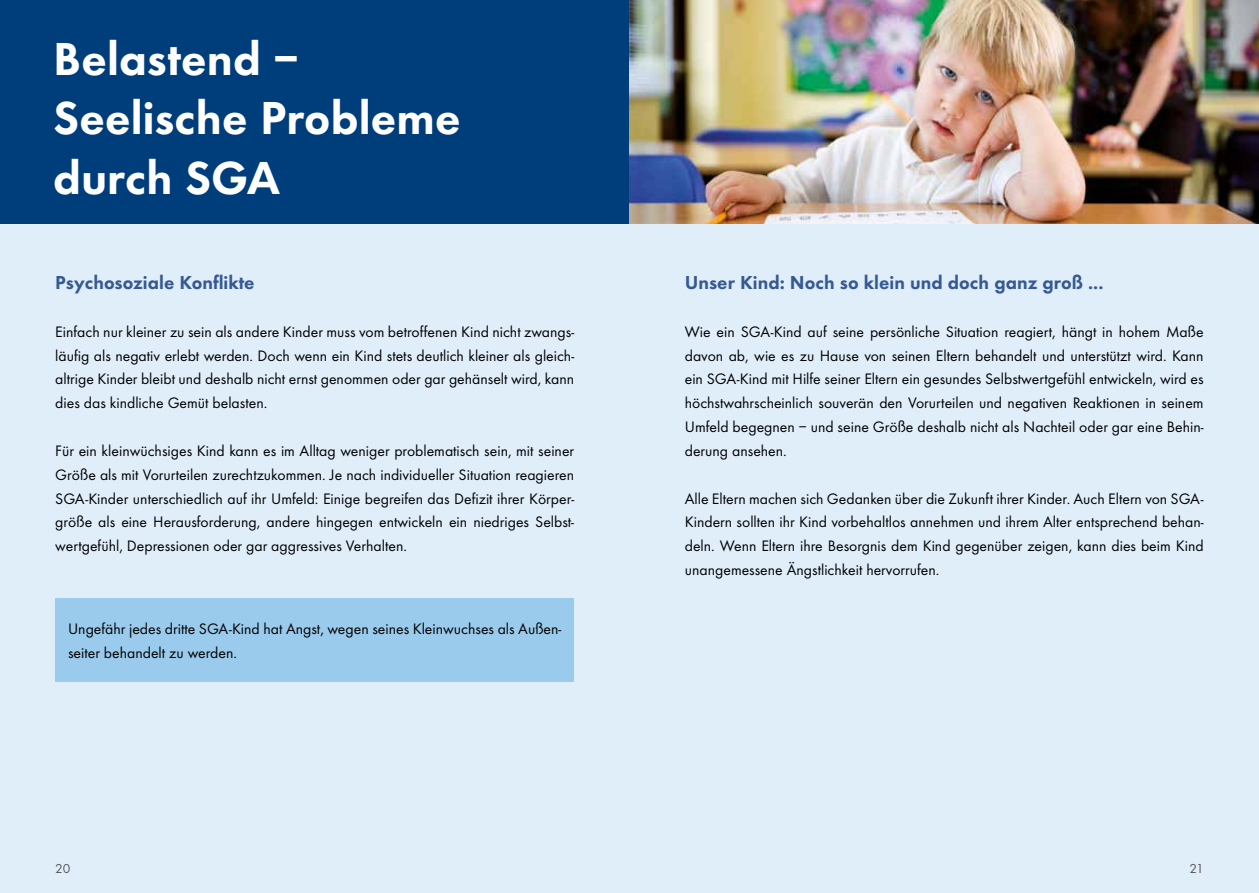
<style>
.page{position:relative;width:1259px;height:893px;background:#e0eefa}
.page>*{position:absolute;margin:0;border:0;box-sizing:border-box;transform-origin:0 0}
.t1{font:800 48px/59.6px "Futura EF";color:#fff}
.t2{font:800 19.5px "Futura EF";color:#355992}
.t3{font:15.75px/23.9px "Futura EF";color:#000;text-align:justify}
.t4{font:13.5px "Futura EF";color:#575756}
</style>
<div class="page">
<div style="left:0;top:0;width:629px;height:223px;background:#003e7b"></div>
<div style="left:55px;top:599px;width:519px;height:83px;background:#9acbec"></div>
<img style="left:629px;top:0;width:630px;height:223px">
<h1 class="t1" style="left:53px;top:29px;width:409px">Belastend –<br>Seelische Probleme durch SGA</h1>
<p class="t2" style="left:55px;top:271px;width:201px">Psychosoziale Konflikte</p>
<p class="t3" style="left:55px;top:320px;width:520px">Einfach nur kleiner zu sein als andere Kinder muss vom betroffenen Kind nicht zwangs&shy;läufig als negativ erlebt werden. Doch wenn ein Kind stets deutlich kleiner als gleich&shy;altrige Kinder bleibt und deshalb nicht ernst genommen oder gar gehänselt wird, kann dies das kindliche Gemüt belasten.</p>
<p class="t3" style="left:55px;top:439px;width:520px">Für ein kleinwüchsiges Kind kann es im Alltag weniger problematisch sein, mit seiner Größe als mit Vorurteilen zurechtzukommen. Je nach individueller Situation reagieren SGA-Kinder unterschiedlich auf ihr Umfeld: Einige begreifen das Defizit ihrer Körper&shy;größe als eine Herausforderung, andere hingegen entwickeln ein niedriges Selbst&shy;wertgefühl, Depressionen oder gar aggressives Verhalten.</p>
<p class="t3" style="left:68px;top:617px;width:495px">Ungefähr jedes dritte SGA-Kind hat Angst, wegen seines Kleinwuchses als Außen&shy;seiter behandelt zu werden.</p>
<p class="t2" style="left:685px;top:271px;width:420px">Unser Kind: Noch so klein und doch ganz groß ...</p>
<p class="t3" style="left:685px;top:320px;width:520px">Wie ein SGA-Kind auf seine persönliche Situation reagiert, hängt in hohem Maße davon ab, wie es zu Hause von seinen Eltern behandelt und unterstützt wird. Kann ein SGA-Kind mit Hilfe seiner Eltern ein gesundes Selbstwertgefühl entwickeln, wird es höchstwahrscheinlich souverän den Vorurteilen und negativen Reaktionen in seinem Umfeld begegnen – und seine Größe deshalb nicht als Nachteil oder gar eine Behin&shy;derung ansehen.</p>
<p class="t3" style="left:685px;top:486px;width:520px">Alle Eltern machen sich Gedanken über die Zukunft ihrer Kinder. Auch Eltern von SGA-Kindern sollten ihr Kind vorbehaltlos annehmen und ihrem Alter entsprechend behan&shy;deln. Wenn Eltern ihre Besorgnis dem Kind gegenüber zeigen, kann dies beim Kind unangemessene Ängstlichkeit hervorrufen.</p>
<p class="t4" style="left:55px;top:860px;width:17px">20</p>
<p class="t4" style="left:1189px;top:860px;width:16px">21</p>
</div>
